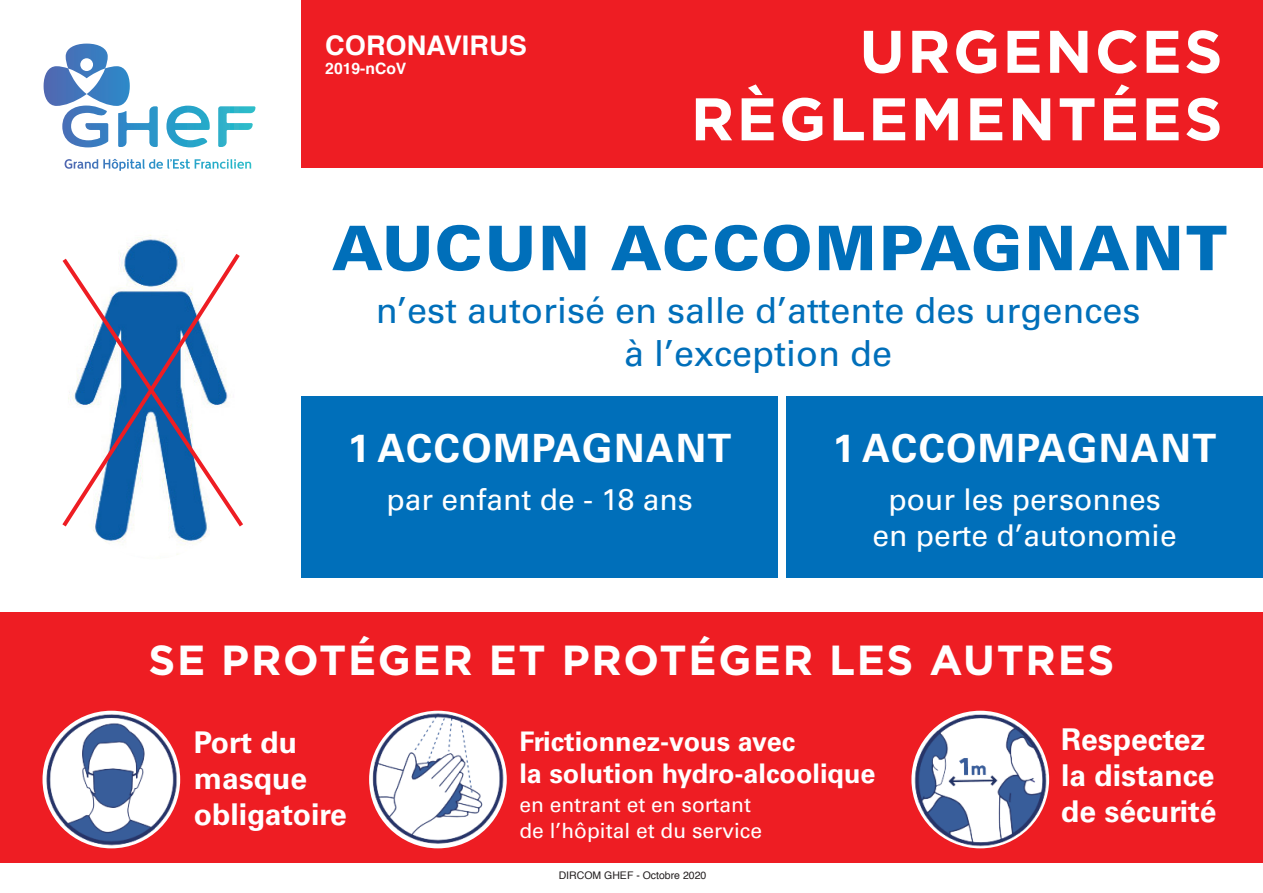
<style>
.page{position:relative;width:1263px;height:893px;background:#fff}
.page>*{position:absolute;margin:0;border:0;box-sizing:border-box;transform-origin:0 0}
.t1{font:900 61.5px "Univers";letter-spacing:.04em;color:#006fba}
.t2{font:700 60px "Gotham";letter-spacing:.04em;color:#fff}
.t3{font:700 42px "Gotham";letter-spacing:.04em;color:#fff}
.t4{font:700 39px "Univers";letter-spacing:.04em;color:#fff}
.t5{font:36px "Univers";color:#006fba}
.t6{font:700 30px/36px "Univers";color:#fff}
.t7{font:30px "Univers";color:#fff}
.t8{font:700 27.15px "Helvetica";color:#fff}
.t9{font:700 27px "Univers";color:#fff}
.t10{font:21px "Univers";color:#fff}
.t11{font:700 15.75px "Helvetica";color:#fff}
.t12{font:10.5px "Helvetica";color:#231f20}
</style>
<div class="page">
<div style="left:301px;top:0;width:962px;height:168px;background:#ee1d23"></div>
<svg style="left:65px;top:159px;width:171px;height:10px"></svg>
<svg style="left:44px;top:44px;width:211px;height:103px"></svg>
<div style="left:0;top:612px;width:1263px;height:251px;background:#ee1d23"></div>
<div style="left:301px;top:397px;width:476px;height:181px;background:#006fba"></div>
<img style="left:43px;top:711px;width:137px;height:137px;border-radius:69px">
<img style="left:911px;top:711px;width:138px;height:137px;border-radius:69px">
<img style="left:369px;top:711px;width:138px;height:137px;border-radius:69px">
<img style="left:94px;top:235px;width:113px;height:320px">
<svg style="left:62px;top:249px;width:181px;height:282px"></svg>
<div style="left:786px;top:397px;width:477px;height:181px;background:#006fba"></div>
<p class="t8" style="left:325px;top:24px;width:203px">CORONAVIRUS</p>
<p class="t11" style="left:325px;top:56px;width:83px">2019-nCoV</p>
<p class="t2" style="left:859px;top:17px;width:365px">URGENCES</p>
<p class="t2" style="left:691px;top:84px;width:533px">RÈGLEMENTÉES</p>
<p class="t1" style="left:332px;top:210px;width:897px">AUCUN ACCOMPAGNANT</p>
<p class="t5" style="left:376px;top:288px;width:766px">n’est autorisé en salle d’attente des urgences</p>
<p class="t5" style="left:624px;top:332px;width:270px">à l’exception de</p>
<p class="t4" style="left:348px;top:425px;width:385px">1 ACCOMPAGNANT</p>
<p class="t7" style="left:386px;top:482px;width:308px">par enfant de - 18 ans</p>
<p class="t4" style="left:833px;top:425px;width:385px">1 ACCOMPAGNANT</p>
<p class="t7" style="left:888px;top:482px;width:274px">pour les personnes</p>
<p class="t7" style="left:872px;top:518px;width:306px">en perte d’autonomie</p>
<p class="t3" style="left:149px;top:636px;width:967px">SE PROTÉGER ET PROTÉGER LES AUTRES</p>
<p class="t6" style="left:194px;top:724px;width:154px">Port du masque obligatoire</p>
<p class="t9" style="left:519px;top:725px;width:277px">Frictionnez-vous avec</p>
<p class="t9" style="left:519px;top:758px;width:358px">la solution hydro-alcoolique</p>
<p class="t10" style="left:519px;top:792px;width:233px">en entrant et en sortant</p>
<p class="t10" style="left:519px;top:818px;width:244px">de l’hôpital et du service</p>
<p class="t12" style="left:559px;top:867px;width:149px">DIRCOM GHEF - Octobre 2020</p>
<p class="t6" style="left:1061px;top:721px;width:146px">Respectez</p>
<p class="t6" style="left:1061px;top:757px;width:157px">la distance de sécurité</p>
</div>
